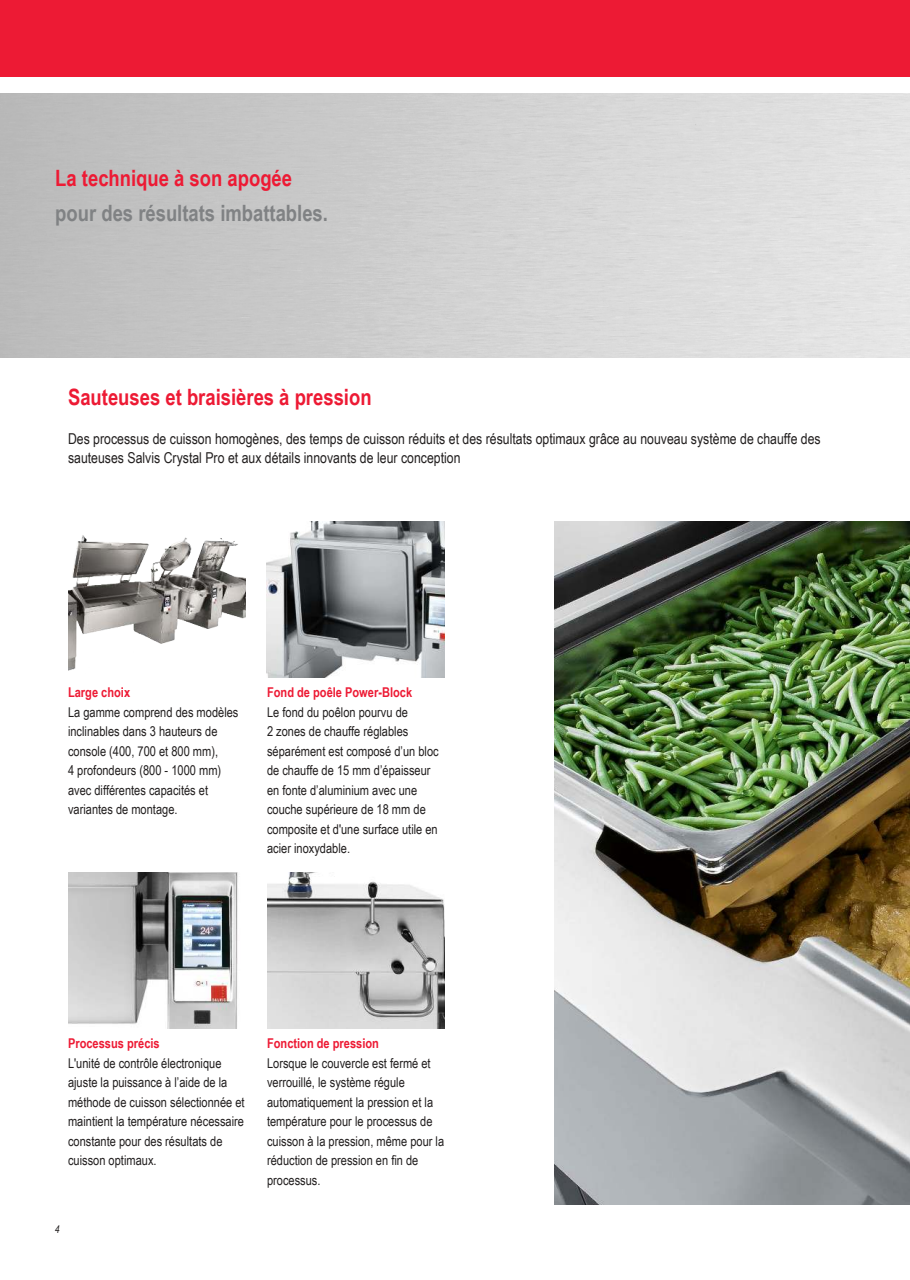
<style>
.page{position:relative;width:910px;height:1280px;background:#fff}
.page>*{position:absolute;margin:0;border:0;box-sizing:border-box;transform-origin:0 0}
.t1{font:700 22.5px "Arial Narrow";color:#ed1a34}
.t2{font:700 22.5px "Arial Narrow";color:#808284}
.t3{font:15px/19.5px "Arial Narrow";color:#221f1f}
.t4{font:13.5px/19.5px "Arial Narrow";color:#221f1f}
.t5{font:700 13.5px "Arial Narrow";color:#ed1a34}
.t6{font:italic 10.5px "Arial Narrow";color:#221f1f}
</style>
<div class="page">
<img style="left:267px;top:522px;width:177px;height:156px">
<img style="left:68px;top:873px;width:170px;height:156px">
<img style="left:68px;top:535px;width:178px;height:136px">
<img style="left:267px;top:873px;width:178px;height:156px">
<img style="left:554px;top:522px;width:356px;height:682px">
<div style="left:901px;top:0;width:9px;height:77px;background:#ed1a34"></div>
<div style="left:0;top:0;width:901px;height:77px;background:#ed1a34"></div>
<h1 class="t1" style="left:55px;top:170px;width:238px">La technique à son apogée</h1>
<h1 class="t2" style="left:55px;top:204px;width:274px">pour des résultats imbattables.</h1>
<h1 class="t1" style="left:68px;top:388px;width:305px">Sauteuses et braisières à pression</h1>
<p class="t3" style="left:68px;top:428px;width:754px">Des processus de cuisson homogènes, des temps de cuisson réduits et des résultats optimaux grâce au nouveau système de chauffe des sauteuses Salvis Crystal Pro et aux détails innovants de leur conception</p>
<p class="t5" style="left:68px;top:687px;width:64px">Large choix</p>
<p class="t4" style="left:68px;top:703px;width:172px">La gamme comprend des modèles inclinables dans 3 hauteurs de console (400, 700 et 800 mm),<br>4 profondeurs (800 - 1000 mm) avec différentes capacités et variantes de montage.</p>
<p class="t5" style="left:267px;top:687px;width:147px">Fond de poêle Power-Block</p>
<p class="t4" style="left:267px;top:703px;width:173px">Le fond du poêlon pourvu de<br>2 zones de chauffe réglables séparément est composé d’un bloc de chauffe de 15 mm d’épaisseur en fonte d’aluminium avec une couche supérieure de 18 mm de composite et d'une surface utile en acier inoxydable.</p>
<p class="t5" style="left:68px;top:1038px;width:93px">Processus précis</p>
<p class="t4" style="left:68px;top:1054px;width:178px">L'unité de contrôle électronique ajuste la puissance à l’aide de la méthode de cuisson sélectionnée et maintient la température nécessaire constante pour des résultats de cuisson optimaux.</p>
<p class="t6" style="left:55px;top:1223px;width:6px">4</p>
<p class="t5" style="left:267px;top:1038px;width:113px">Fonction de pression</p>
<p class="t4" style="left:267px;top:1054px;width:179px">Lorsque le couvercle est fermé et verrouillé, le système régule automatiquement la pression et la température pour le processus de cuisson à la pression, même pour la réduction de pression en fin de processus.</p>
</div>
